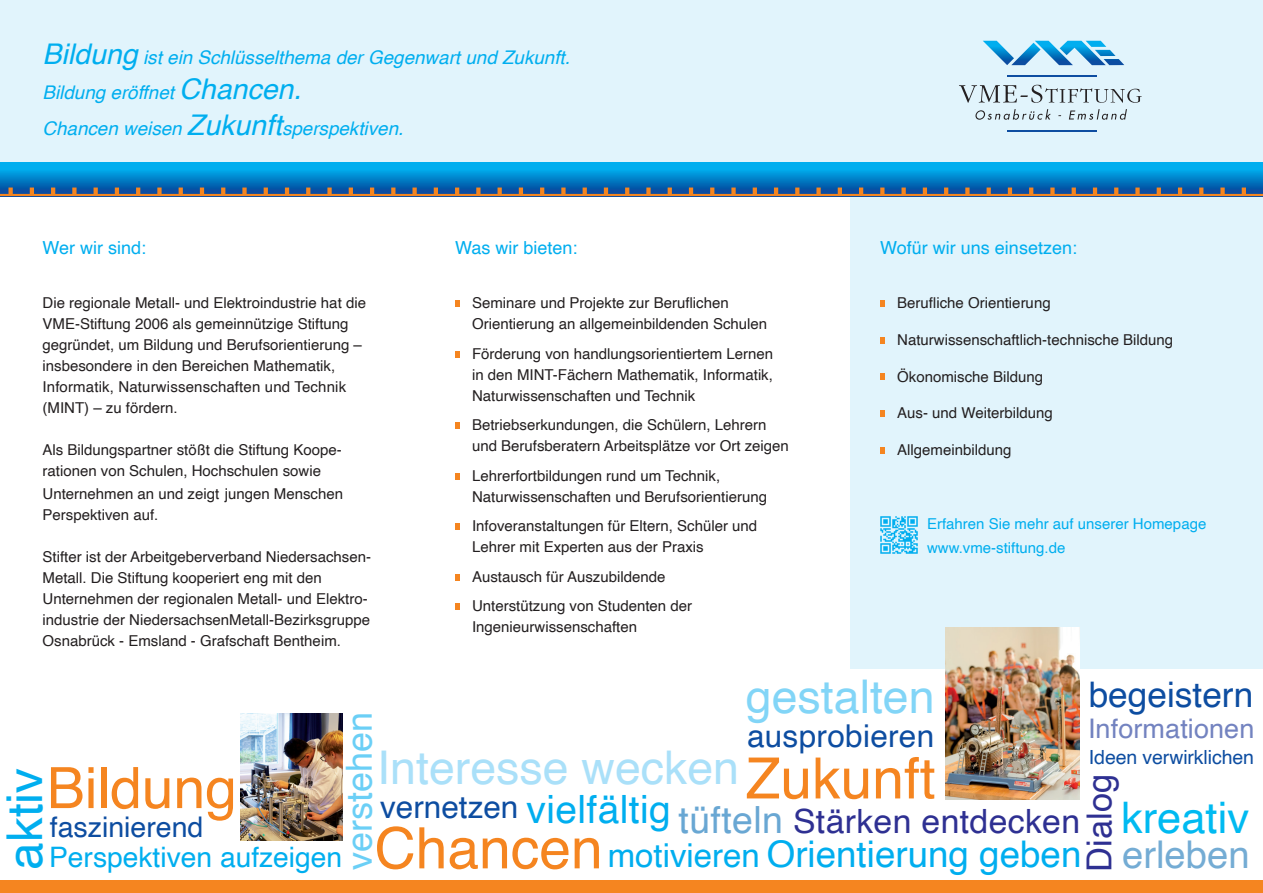
<style>
.page{position:relative;width:1263px;height:893px;background:#fff}
.page>*{position:absolute;margin:0;border:0;box-sizing:border-box;transform-origin:0 0}
.t1{font:57px "Helvetica";color:#f58520}
.t2{font:49.5px "Helvetica";color:#00aeef}
.t3{font:46.5px "Helvetica";color:#aae0f9}
.t4{font:46.5px "Helvetica";color:#82d5f7}
.t5{font:43.5px "Helvetica";color:#00baf1}
.t6{font:39px "Helvetica";letter-spacing:.01em;color:#00aeef}
.t7{font:38.25px "Helvetica";color:#74acd4}
.t8{font:37.5px "Helvetica";letter-spacing:.01em;color:#69a7d3}
.t9{font:36.75px "Helvetica";color:#00aeef}
.t10{font:36px "Helvetica";color:#6bcff6}
.t11{font:35.25px "Helvetica";color:#0d4da1}
.t12{font:34.5px "Helvetica";color:#2e3092}
.t13{font:33.45px "Helvetica";letter-spacing:.01em;color:#2e3092}
.t14{font:33px "Helvetica";color:#00aeef}
.t15{font:31.5px "Helvetica";letter-spacing:.01em;color:#0d4da1}
.t16{font:28.5px "Helvetica";color:#0d4da1}
.t17{font:28.2px "Helvetica";color:#00aeef}
.t18{font:27px "Helvetica";letter-spacing:.005em;color:#7383c0}
.t19{font:19.5px "Helvetica";letter-spacing:-.005em;color:#0d4da1}
.t20{font:italic 18.9px/35.5px "Helvetica";color:#00aeef}
.t21{font:18px "Helvetica";color:#00aeef}
.t22{font:15px/21px "Helvetica";color:#231f20}
.t23{font:15px/24px "Helvetica";color:#00aeef}
.s1{font-size:28.5px}
</style>
<div class="page">
<div style="left:850px;top:177px;width:413px;height:491px;background:#e1f4fc"></div>
<div style="left:0;top:0;width:1263px;height:172px;background:#e1f4fc"></div>
<svg style="left:975px;top:109px;width:76px;height:11px"></svg>
<svg style="left:1069px;top:109px;width:58px;height:11px"></svg>
<svg style="left:959px;top:85px;width:183px;height:18px"></svg>
<svg style="left:983px;top:41px;width:141px;height:24px"></svg>
<hr style="left:1007px;top:75px;width:90px;height:2px;background:#0d4da1">
<hr style="left:1007px;top:130px;width:90px;height:2px;background:#0d4da1">
<svg style="left:455px;top:300px;width:4px;height:7px"></svg>
<svg style="left:455px;top:351px;width:4px;height:6px"></svg>
<svg style="left:455px;top:422px;width:4px;height:7px"></svg>
<svg style="left:455px;top:473px;width:4px;height:6px"></svg>
<svg style="left:455px;top:523px;width:4px;height:7px"></svg>
<svg style="left:455px;top:574px;width:4px;height:6px"></svg>
<svg style="left:455px;top:603px;width:4px;height:7px"></svg>
<svg style="left:880px;top:300px;width:4px;height:7px"></svg>
<svg style="left:880px;top:337px;width:4px;height:6px"></svg>
<svg style="left:880px;top:374px;width:4px;height:6px"></svg>
<svg style="left:880px;top:410px;width:4px;height:7px"></svg>
<svg style="left:880px;top:447px;width:4px;height:7px"></svg>
<svg style="left:0;top:162px;width:1263px;height:26px;background:#018ed3"></svg>
<svg style="left:0;top:188px;width:1263px;height:8px;background:#6a646c"></svg>
<div style="left:0;top:880px;width:1263px;height:13px;background:#f58520"></div>
<img style="left:241px;top:714px;width:101px;height:127px">
<img style="left:945px;top:628px;width:134px;height:172px">
<svg style="left:880px;top:516px;width:38px;height:38px"></svg>
<p class="t20" style="left:43px;top:40px;width:529px"><span class="s1">Bildung</span> ist ein Schlüsselthema der Gegenwart und Zukunft.<br>Bildung eröffnet <span class="s1">Chancen.<br></span>Chancen weisen <span class="s1">Zukunft</span>sperspektiven.</p>
<p class="t21" style="left:43px;top:234px;width:105px">Wer wir sind:</p>
<p class="t22" style="left:43px;top:293px;width:325px">Die regionale Metall- und Elektroindustrie hat die VME-Stiftung 2006 als gemeinnützige Stiftung gegründet, um Bildung und Berufsorientierung – insbesondere in den Bereichen Mathematik, Informatik, Naturwissenschaften und Technik (MINT) – zu fördern.</p>
<p class="t22" style="left:43px;top:440px;width:301px">Als Bildungspartner stößt die Stiftung Koope&shy;rationen von Schulen, Hochschulen sowie</p>
<p class="t22" style="left:43px;top:484px;width:302px">Unternehmen an und zeigt jungen Menschen<br>Perspektiven auf.</p>
<p class="t22" style="left:43px;top:547px;width:330px">Stifter ist der Arbeitgeberverband Niedersachsen-Metall. Die Stiftung kooperiert eng mit den Unternehmen der regionalen Metall- und Elektro&shy;industrie der NiedersachsenMetall-Bezirksgruppe Osnabrück - Emsland - Grafschaft Bentheim.</p>
<p class="t21" style="left:455px;top:234px;width:124px">Was wir bieten:</p>
<p class="t22" style="left:472px;top:293px;width:297px">Seminare und Projekte zur Beruflichen<br>Orientierung an allgemeinbildenden Schulen</p>
<p class="t22" style="left:472px;top:343px;width:303px;text-align:justify">Förderung von handlungsorientiertem Lernen in den MINT-Fächern Mathematik, Informatik, Naturwissenschaften und Technik</p>
<p class="t22" style="left:472px;top:415px;width:318px">Betriebserkundungen, die Schülern, Lehrern und Berufsberatern Arbeitsplätze vor Ort zeigen</p>
<p class="t22" style="left:472px;top:465px;width:297px">Lehrerfortbildungen rund um Technik,<br>Naturwissenschaften und Berufsorientierung</p>
<p class="t22" style="left:472px;top:516px;width:287px">Infoveranstaltungen für Eltern, Schüler und<br>Lehrer mit Experten aus der Praxis</p>
<p class="t22" style="left:472px;top:562px;width:222px;line-height:29.5px">Austausch für Auszubildende<br>Unterstützung von Studenten der</p>
<p class="t22" style="left:472px;top:617px;width:167px">Ingenieurwissenschaften</p>
<p class="t21" style="left:880px;top:234px;width:198px">Wofür wir uns einsetzen:</p>
<p class="t22" style="left:897px;top:293px;width:155px">Berufliche Orientierung</p>
<p class="t22" style="left:897px;top:330px;width:277px">Naturwissenschaftlich-technische Bildung</p>
<p class="t22" style="left:897px;top:366px;width:147px">Ökonomische Bildung</p>
<p class="t22" style="left:897px;top:403px;width:157px">Aus- und Weiterbildung</p>
<p class="t22" style="left:897px;top:440px;width:116px">Allgemeinbildung</p>
<p class="t23" style="left:927px;top:512px;width:281px">Erfahren Sie mehr auf unserer Homepage www.vme-stiftung.de</p>
<h3 class="t4" style="left:746px;top:661px;width:190px">gestalten</h3>
<h3 class="t11" style="left:1089px;top:667px;width:166px">begeistern</h3>
<h3 class="t10" style="left:331px;top:870px;width:160px;rotate:-90deg">verstehen</h3>
<h3 class="t15" style="left:747px;top:711px;width:189px">ausprobieren</h3>
<h3 class="t18" style="left:1088px;top:708px;width:168px">Informationen</h3>
<h3 class="t3" style="left:377px;top:732px;width:363px">Interesse wecken</h3>
<h3 class="t19" style="left:1089px;top:742px;width:167px">Ideen verwirklichen</h3>
<h3 class="t6" style="left:526px;top:779px;width:146px">vielfältig</h3>
<h1 class="t1" style="left:745px;top:734px;width:192px">Zukunft</h1>
<h1 class="t1" style="left:47px;top:744px;width:192px">Bildung</h1>
<h2 class="t2" style="left:-13px;top:870px;width:103px;rotate:-90deg">aktiv</h2>
<h3 class="t12" style="left:1073px;top:872px;width:99px;rotate:-90deg">Dialog</h3>
<h3 class="t15" style="left:380px;top:782px;width:140px">vernetzen</h3>
<h3 class="t5" style="left:1121px;top:785px;width:130px">kreativ</h3>
<h3 class="t8" style="left:678px;top:791px;width:106px">tüfteln</h3>
<h3 class="t13" style="left:793px;top:796px;width:289px">Stärken entdecken</h3>
<h3 class="t16" style="left:50px;top:805px;width:155px">faszinierend</h3>
<h1 class="t1" style="left:374px;top:804px;width:230px">Chancen</h1>
<h3 class="t9" style="left:767px;top:826px;width:316px">Orientierung geben</h3>
<h3 class="t7" style="left:1122px;top:825px;width:129px">erleben</h3>
<h3 class="t14" style="left:608px;top:830px;width:154px">motivieren</h3>
<h3 class="t17" style="left:49px;top:835px;width:295px">Perspektiven aufzeigen</h3>
</div>
